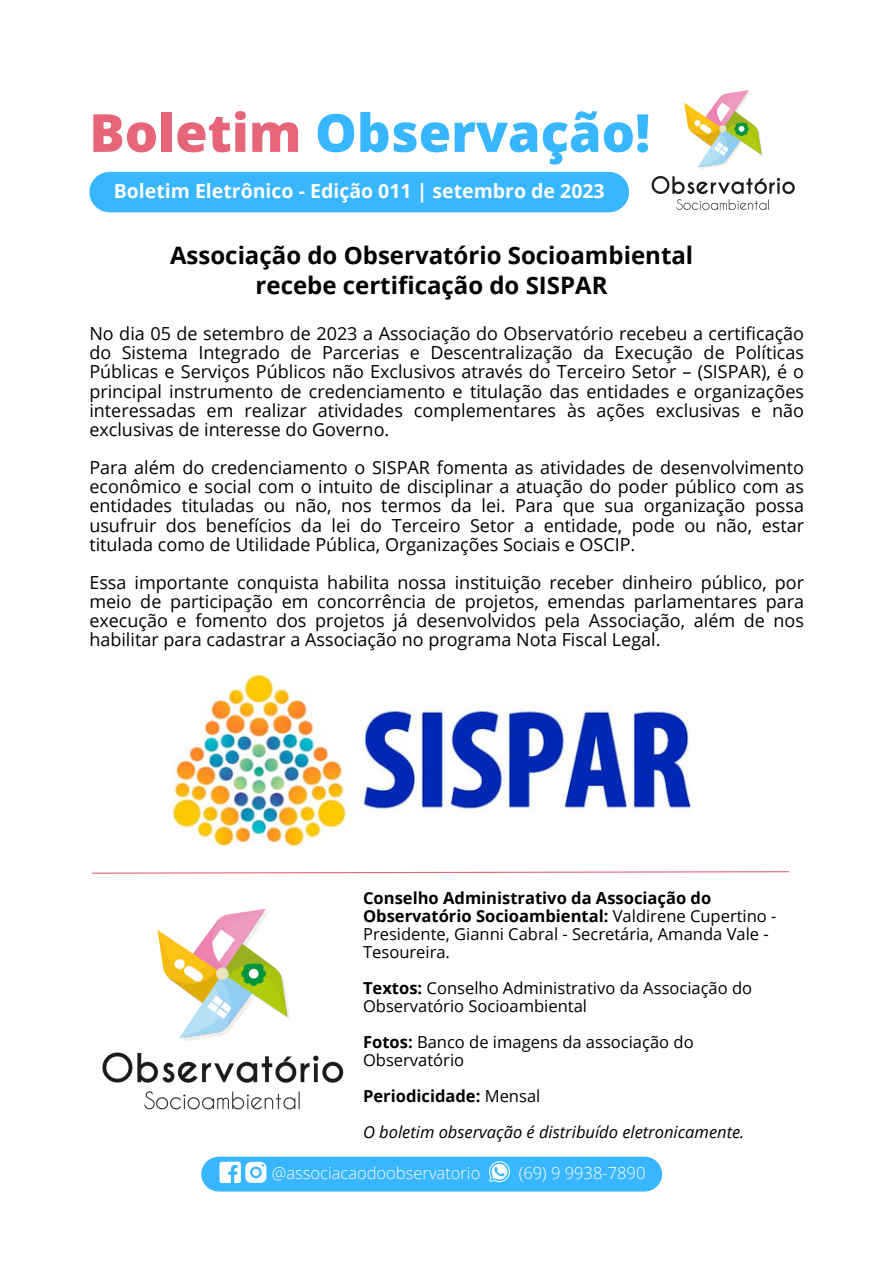
<style>
.page{position:relative;width:893px;height:1264px;background:#fff}
.page>*{position:absolute;margin:0;border:0;box-sizing:border-box;transform-origin:0 0}
.t1{font:800 52.5px "Open Sans";color:#38b6ff}
.t2{font:700 24px/29.2px "Open Sans";color:#000;text-align:center}
.t3{font:700 19.5px "Open Sans";color:#fff}
.t4{font:18px/19.2px "Open Sans";color:#000;text-align:justify}
.t5{font:16.5px/18px "Open Sans";color:#000}
.t6{font:italic 16.5px "Open Sans";color:#000}
.t7{font:300 16.5px "Open Sans";color:#fff}
.t8{font:700 16.5px "Open Sans";color:#000}
.s1{color:#e76579}
.s2{font-weight:700}
.s3{font-weight:400}
</style>
<div class="page">
<div style="left:110px;top:172px;width:499px;height:40px;background:#38b6ff"></div>
<img style="left:651px;top:90px;width:144px;height:120px">
<div style="left:219px;top:1156px;width:425px;height:35px;background:#38b6ff"></div>
<svg style="left:219px;top:1161px;width:47px;height:22px"></svg>
<svg style="left:489px;top:1161px;width:21px;height:21px"></svg>
<img style="left:102px;top:908px;width:242px;height:202px">
<svg style="left:92px;top:871px;width:697px;height:3px"></svg>
<img style="left:173px;top:674px;width:517px;height:172px">
<h4 class="t1" style="left:89px;top:96px;width:562px"><span class="s1">Boletim</span> Observação!</h4>
<h4 class="t3" style="left:114px;top:177px;width:492px">Boletim Eletrônico - Edição 011 | setembro de 2023</h4>
<h2 class="t2" style="left:170px;top:240px;width:524px">Associação do Observatório Socioambiental recebe certificação do SISPAR</h2>
<p class="t4" style="left:89px;top:323px;width:716px">No dia 05 de setembro de 2023 a Associação do Observatório recebeu a certificação do Sistema Integrado de Parcerias e Descentralização da Execução de Políticas Públicas e Serviços Públicos não Exclusivos através do Terceiro Setor – (SISPAR), é o principal instrumento de credenciamento e titulação das entidades e organizações interessadas em realizar atividades complementares às ações exclusivas e não exclusivas de interesse do Governo.</p>
<p class="t4" style="left:89px;top:457px;width:716px">Para além do credenciamento o SISPAR fomenta as atividades de desenvolvimento econômico e social com o intuito de disciplinar a atuação do poder público com as entidades tituladas ou não, nos termos da lei. Para que sua organização possa usufruir dos benefícios da lei do Terceiro Setor a entidade, pode ou não, estar titulada como de Utilidade Pública, Organizações Sociais e OSCIP.</p>
<p class="t4" style="left:89px;top:572px;width:716px">Essa importante conquista habilita nossa instituição receber dinheiro público, por meio de participação em concorrência de projetos, emendas parlamentares para execução e fomento dos projetos já desenvolvidos pela Associação, além de nos habilitar para cadastrar a Associação no programa Nota Fiscal Legal.</p>
<p class="t5" style="left:363px;top:888px;width:415px"><span class="s2">Conselho Administrativo da Associação do Observatório Socioambiental:</span> Valdirene Cupertino - Presidente, Gianni Cabral - Secretária, Amanda Vale - Tesoureira.</p>
<p class="t5" style="left:363px;top:978px;width:390px"><span class="s2">Textos:</span> Conselho Administrativo da Associação do<br>Observatório Socioambiental</p>
<p class="t5" style="left:363px;top:1032px;width:332px"><span class="s2">Fotos:</span> Banco de imagens da associação do<br>Observatório</p>
<p class="t8" style="left:363px;top:1084px;width:179px">Periodicidade: <span class="s3">Mensal</span></p>
<p class="t6" style="left:363px;top:1120px;width:383px">O boletim observação é distribuído eletronicamente.</p>
<h4 class="t7" style="left:272px;top:1160px;width:210px">@associacaodoobservatorio</h4>
<p class="t7" style="left:519px;top:1160px;width:128px">(69) 9 9938-7890</p>
</div>
